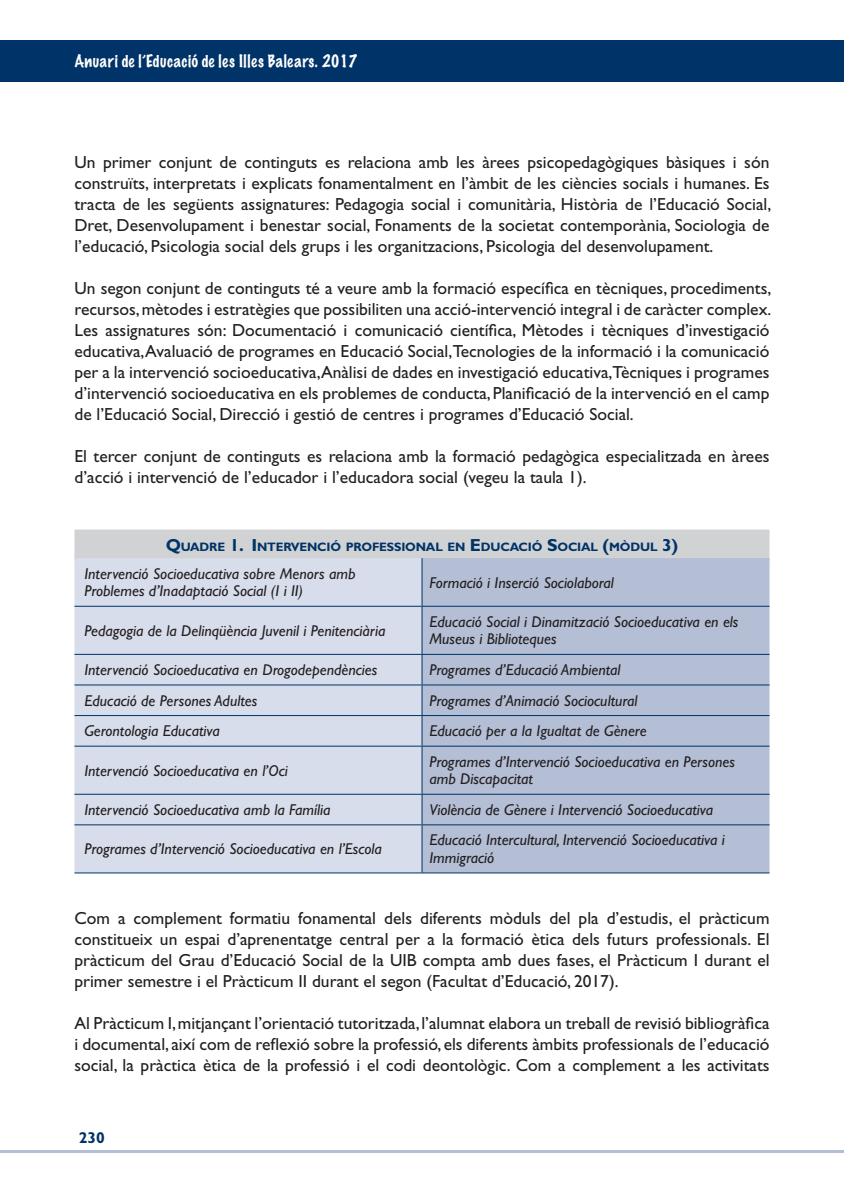
<style>
.page{position:relative;width:844px;height:1191px;background:#fff}
.page>*{position:absolute;margin:0;border:0;box-sizing:border-box;transform-origin:0 0}
.t1{font:17.5px/21px "Gill Sans Std";color:#231f20;text-align:justify}
.t2{font:italic 15.75px/17.5px "Gill Sans Std";color:#231f20}
.t3{font:100 15.75px "Marker Felt";letter-spacing:.025em;color:#fff}
.t4{font:700 15.75px "Gill Sans Std";color:#003367}
.t5{font:700 12.25px "Gill Sans Std";letter-spacing:-.015em;color:#003367}
.s1{font-size:17.5px}
</style>
<div class="page">
<div style="left:0;top:40px;width:843px;height:42px;background:#003367"></div>
<hr style="left:0;top:1150px;width:843px;height:2px;background:#b4bed5">
<div style="left:74px;top:529px;width:695px;height:32px;background:#d1d2d4"></div>
<div style="left:74px;top:558px;width:347px;height:314px;background:#d7ddea"></div>
<div style="left:422px;top:558px;width:347px;height:314px;background:#b4bed5"></div>
<hr style="left:421px;top:558px;width:1px;height:48px;background:#003367">
<hr style="left:74px;top:606px;width:348px;height:1px;background:#003367">
<hr style="left:422px;top:606px;width:347px;height:1px;background:#003367">
<hr style="left:421px;top:606px;width:1px;height:48px;background:#003367">
<hr style="left:74px;top:654px;width:348px;height:1px;background:#003367">
<hr style="left:422px;top:654px;width:347px;height:1px;background:#003367">
<svg style="left:421px;top:655px;width:1px;height:29px"></svg>
<hr style="left:74px;top:684px;width:348px;height:1px;background:#003367">
<hr style="left:422px;top:684px;width:347px;height:1px;background:#003367">
<hr style="left:421px;top:685px;width:1px;height:30px;background:#003367">
<hr style="left:74px;top:715px;width:348px;height:1px;background:#003367">
<hr style="left:422px;top:715px;width:347px;height:1px;background:#003367">
<svg style="left:421px;top:716px;width:1px;height:29px"></svg>
<hr style="left:74px;top:745px;width:348px;height:1px;background:#003367">
<hr style="left:422px;top:745px;width:347px;height:1px;background:#003367">
<hr style="left:421px;top:746px;width:1px;height:48px;background:#003367">
<hr style="left:74px;top:794px;width:348px;height:1px;background:#003367">
<hr style="left:422px;top:794px;width:347px;height:1px;background:#003367">
<hr style="left:421px;top:794px;width:1px;height:30px;background:#003367">
<hr style="left:74px;top:824px;width:348px;height:1px;background:#003367">
<hr style="left:422px;top:824px;width:347px;height:1px;background:#003367">
<hr style="left:421px;top:825px;width:1px;height:47px;background:#003367">
<hr style="left:74px;top:872px;width:348px;height:1px;background:#003367">
<hr style="left:422px;top:872px;width:347px;height:1px;background:#003367">
<p class="t3" style="left:74px;top:49px;width:285px">Anuari de l’Educació de les Illes Balears. 2017</p>
<p class="t1" style="left:74px;top:152px;width:698px">Un primer conjunt de continguts es relaciona amb les àrees psicopedagògiques bàsiques i són construïts, interpretats i explicats fonamentalment en l’àmbit de les ciències socials i humanes. Es tracta de les següents assignatures: Pedagogia social i comunitària, Història de l’Educació Social, Dret, Desenvolupament i benestar social, Fonaments de la societat contemporània, Sociologia de l’educació, Psicologia social dels grups i les organitzacions, Psicologia del desenvolupament.</p>
<p class="t1" style="left:74px;top:278px;width:698px">Un segon conjunt de continguts té a veure amb la formació específica en tècniques, procediments, recursos, mètodes i estratègies que possibiliten una acció-intervenció integral i de caràcter complex.<br>Les assignatures són: Documentació i comunicació científica, Mètodes i tècniques d’investigació educativa,Avaluació de programes en Educació Social,Tecnologies de la informació i la comunicació per a la intervenció socioeducativa,Anàlisi de dades en investigació educativa,Tècniques i programes d’intervenció socioeducativa en els problemes de conducta, Planificació de la intervenció en el camp de l’Educació Social, Direcció i gestió de centres i programes d’Educació Social.</p>
<p class="t1" style="left:74px;top:446px;width:696px">El tercer conjunt de continguts es relaciona amb la formació pedagògica especialitzada en àrees d’acció i intervenció de l’educador i l’educadora social (vegeu la taula 1).</p>
<p class="t5" style="left:166px;top:540px;width:514px"><span class="s1">Q</span>UADRE <span class="s1">1. I</span>NTERVENCIÓ PROFESSIONAL EN <span class="s1">E</span> DUCACIÓ <span class="s1">S</span>OCIAL <span class="s1">(</span>MÒDUL <span class="s1">3)</span></p>
<p class="t2" style="left:84px;top:565px;width:272px">Intervenció Socioeducativa sobre Menors amb<br>Problemes d’Inadaptació Social (I i II)</p>
<p class="t2" style="left:429px;top:573px;width:186px">Formació i Inserció Sociolaboral</p>
<p class="t2" style="left:84px;top:622px;width:302px">Pedagogia de la Delinqüència Juvenil i Penitenciària</p>
<p class="t2" style="left:429px;top:613px;width:310px">Educació Social i Dinamització Socioeducativa en els<br>Museus i Biblioteques</p>
<p class="t2" style="left:84px;top:661px;width:294px">Intervenció Socioeducativa en Drogodependències</p>
<p class="t2" style="left:429px;top:661px;width:193px">Programes d’Educació Ambiental</p>
<p class="t2" style="left:84px;top:691px;width:174px">Educació de Persones Adultes</p>
<p class="t2" style="left:429px;top:691px;width:209px">Programes d’Animació Sociocultural</p>
<p class="t2" style="left:84px;top:722px;width:137px">Gerontologia Educativa</p>
<p class="t2" style="left:429px;top:722px;width:219px">Educació per a la Igualtat de Gènere</p>
<p class="t2" style="left:84px;top:761px;width:205px">Intervenció Socioeducativa en l’Oci</p>
<p class="t2" style="left:429px;top:753px;width:307px">Programes d’Intervenció Socioeducativa en Persones amb Discapacitat</p>
<p class="t2" style="left:84px;top:801px;width:247px">Intervenció Socioeducativa amb la Família</p>
<p class="t2" style="left:429px;top:801px;width:285px">Violència de Gènere i Intervenció Socioeducativa</p>
<p class="t2" style="left:84px;top:840px;width:299px">Programes d’Intervenció Socioeducativa en l’Escola</p>
<p class="t2" style="left:429px;top:831px;width:297px">Educació Intercultural, Intervenció Socioeducativa i<br>Immigració</p>
<p class="t1" style="left:74px;top:908px;width:696px">Com a complement formatiu fonamental dels diferents mòduls del pla d’estudis, el pràcticum constitueix un espai d’aprenentatge central per a la formació ètica dels futurs professionals. El pràcticum del Grau d’Educació Social de la UIB compta amb dues fases, el Pràcticum I durant el primer semestre i el Pràcticum II durant el segon (Facultat d’Educació, 2017).</p>
<p class="t1" style="left:74px;top:1013px;width:696px">Al Pràcticum I, mitjançant l’orientació tutoritzada, l’alumnat elabora un treball de revisió bibliogràfica i documental, així com de reflexió sobre la professió, els diferents àmbits professionals de l’educació social, la pràctica ètica de la professió i el codi deontològic. Com a complement a les activitats</p>
<p class="t4" style="left:79px;top:1128px;width:28px">230</p>
</div>
